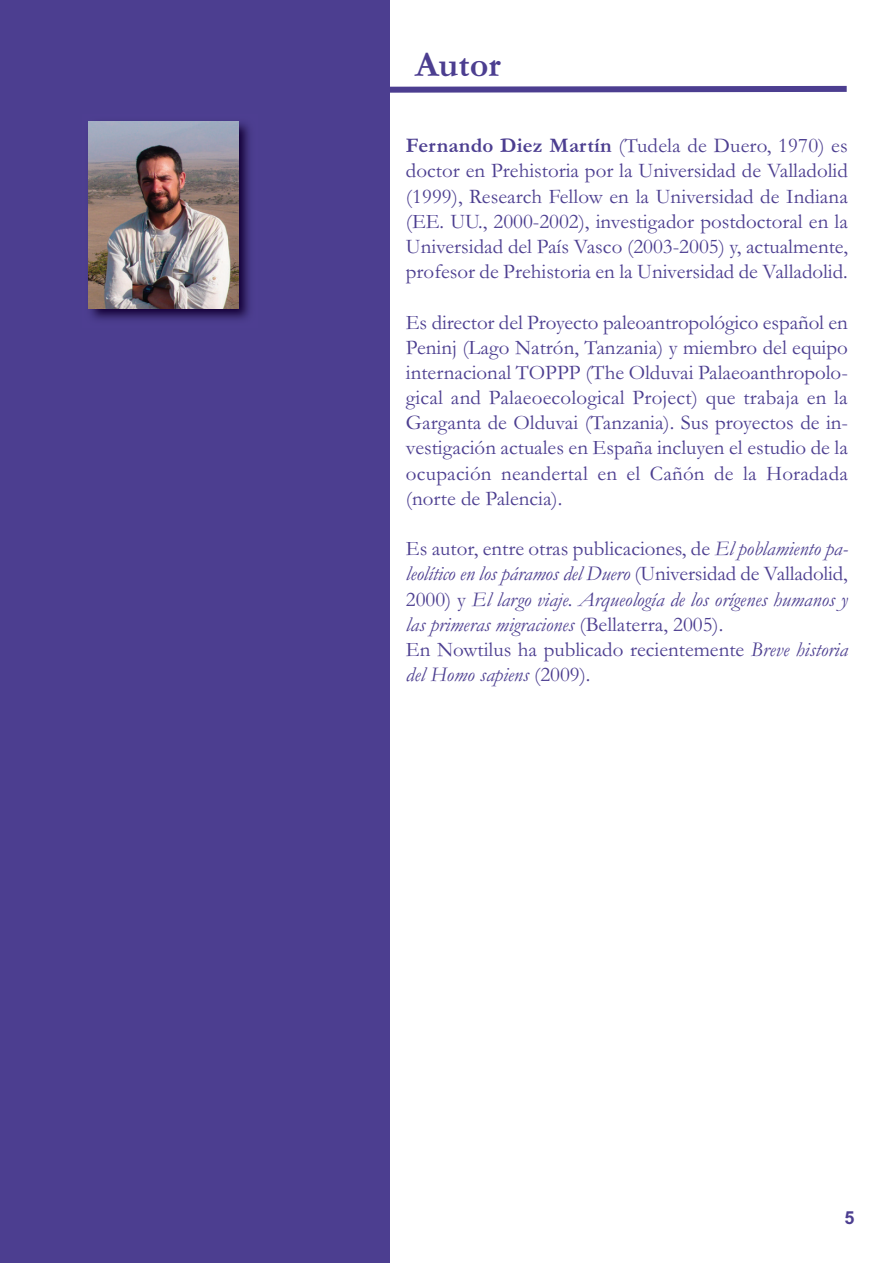
<style>
.page{position:relative;width:893px;height:1263px;background:#fff}
.page>*{position:absolute;margin:0;border:0;box-sizing:border-box;transform-origin:0 0}
.t1{font:700 36px "Garamond";color:#4c3e90}
.t2{font:21px/25.2px "Garamond";color:#4c3e90;text-align:justify}
.t3{font:italic 21px/25.2px "Garamond";color:#4c3e90}
.t4{font:700 18px "Arial";color:#4c3e90}
.s1{font-weight:700}
.s2{font-style:normal}
</style>
<div class="page">
<div style="left:0;top:0;width:389px;height:1263px;background:#4c3e90"></div>
<svg style="left:389px;top:83px;width:458px;height:13px"></svg>
<img style="left:88px;top:121px;width:162px;height:199px">
<img style="left:89px;top:121px;width:150px;height:187px">
<h1 class="t1" style="left:415px;top:50px;width:87px">Autor</h1>
<p class="t2" style="left:406px;top:135px;width:443px"><span class="s1">Fernando Diez Martín</span> (Tudela de Duero, 1970) es doctor en Prehistoria por la Universidad de Valladolid (1999), Research Fellow en la Universidad de Indiana (EE. UU., 2000-2002), investigador postdoctoral en la Universidad del País Vasco (2003-2005) y, actualmente, profesor de Prehistoria en la Universidad de Valladolid.</p>
<p class="t2" style="left:406px;top:312px;width:444px">Es director del Proyecto paleoantropológico español en Peninj (Lago Natrón, Tanzania) y miembro del equipo internacional TOPPP (The Olduvai Palaeoanthropolo&shy;gical and Palaeoecological Project) que trabaja en la Garganta de Olduvai (Tanzania). Sus proyectos de in&shy;vestigación actuales en España incluyen el estudio de la ocupación neandertal en el Cañón de la Horadada (norte de Palencia).</p>
<p class="t3" style="left:406px;top:538px;width:443px"><span class="s2">Es autor, entre otras publicaciones, de</span> El poblamiento pa&shy;leolítico en los páramos del Duero <span class="s2">(Universidad de Valladolid, 2000) y</span> El largo viaje. Arqueología de los orígenes humanos y las primeras migraciones <span class="s2">(Bellaterra, 2005).<br>En Nowtilus ha publicado recientemente</span> Breve historia del Homo sapiens <span class="s2">(2009).</span></p>
<p class="t4" style="left:844px;top:1206px;width:12px">5</p>
</div>
